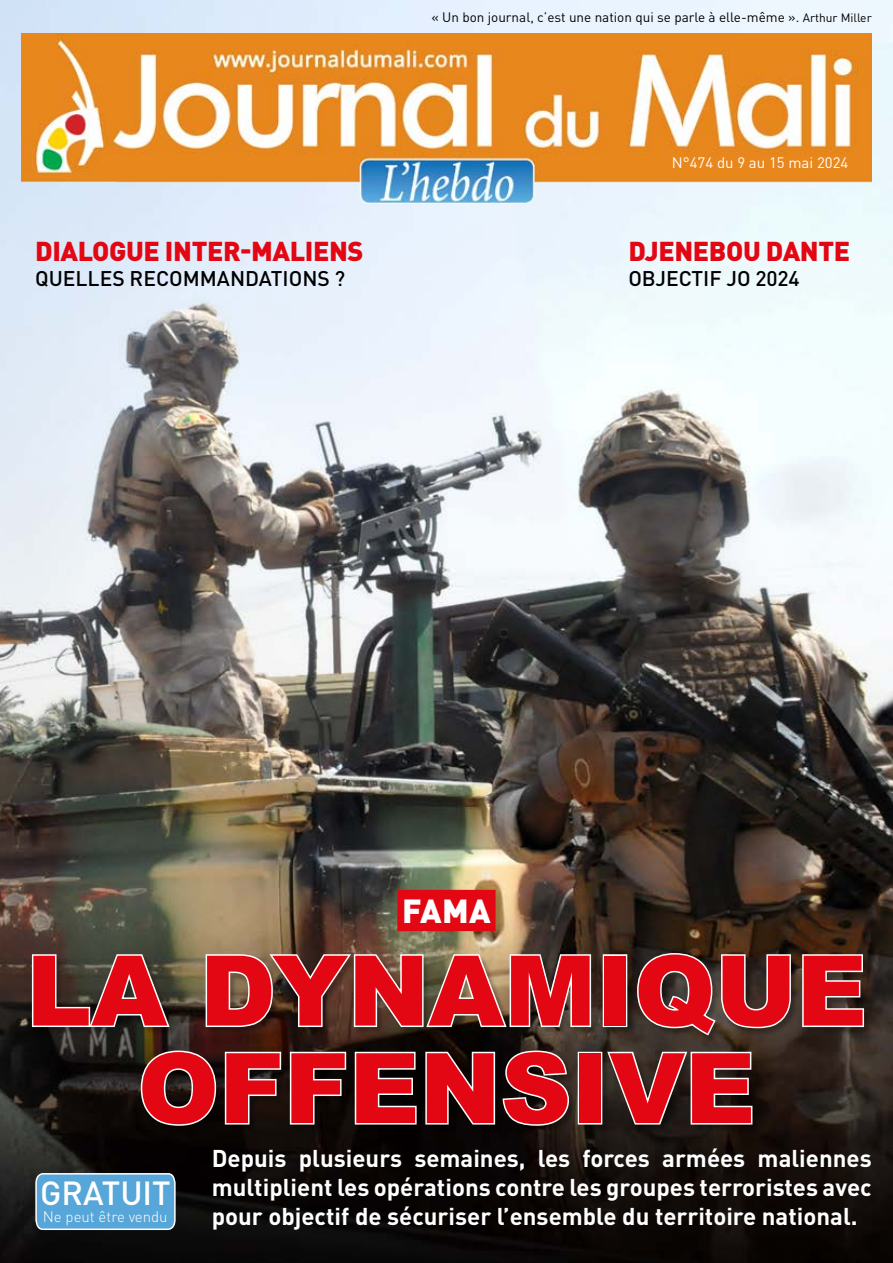
<style>
.page{position:relative;width:893px;height:1263px;background:#fff}
.page>*{position:absolute;margin:0;border:0;box-sizing:border-box;transform-origin:0 0}
.t1{font:900 97.5px/97.5px "Arial";color:#e30613;text-align:center}
.t2{font:500 33px "DIN Pro";color:#fff}
.t3{font:900 33px "DIN Pro";color:#fff}
.t4{font:900 27px "DIN Pro";letter-spacing:-.015em;color:#e30613}
.t5{font:700 24px/28.8px "DIN Pro";color:#fff;text-align:justify}
.t6{font:500 21px "DIN Pro";color:#000}
.t7{font:15px "DIN Pro";color:#fff}
.t8{font:300 15px "DIN Pro";color:#fff}
.t9{font:13.5px "DIN Pro";color:#000}
.s1{font-size:12px}
</style>
<div class="page">
<img style="left:0;top:0;width:893px;height:1263px">
<svg style="left:35px;top:1172px;width:141px;height:59px"></svg>
<img style="left:21px;top:33px;width:851px;height:170px">
<div style="left:397px;top:890px;width:99px;height:41px;background:#e30613"></div>
<div style="left:32px;top:954px;width:841px;height:180px;background:#000;opacity:.3"></div>
<svg style="left:30px;top:953px;width:142px;height:76px"></svg>
<img style="left:204px;top:948px;width:389px;height:81px">
<div style="left:603px;top:954px;width:24px;height:73px;border:3px solid #fff"></div>
<svg style="left:636px;top:951px;width:157px;height:86px"></svg>
<svg style="left:801px;top:953px;width:64px;height:75px"></svg>
<svg style="left:139px;top:1049px;width:279px;height:78px"></svg>
<svg style="left:424px;top:1049px;width:146px;height:78px"></svg>
<div style="left:578px;top:1052px;width:24px;height:72px;border:3px solid #fff"></div>
<svg style="left:605px;top:1050px;width:149px;height:77px"></svg>
<p class="t9" style="left:431px;top:8px;width:442px">« Un bon journal, c’est une nation qui se parle à elle-même ». <span class="s1">Arthur Miller</span></p>
<p class="t4" style="left:35px;top:233px;width:330px">DIALOGUE INTER-MALIENS</p>
<p class="t6" style="left:35px;top:264px;width:312px">QUELLES RECOMMANDATIONS ?</p>
<p class="t7" style="left:672px;top:153px;width:178px">N°474 du 9 au 15 mai 2024</p>
<p class="t4" style="left:628px;top:233px;width:223px">DJENEBOU DANTE</p>
<p class="t6" style="left:628px;top:264px;width:173px">OBJECTIF JO 2024</p>
<h2 class="t3" style="left:402px;top:888px;width:90px">FAMA</h2>
<h1 class="t1" style="left:26px;top:939px;width:842px">LA DYNAMIQUE<br>OFFENSIVE</h1>
<h2 class="t2" style="left:40px;top:1171px;width:132px">GRATUIT</h2>
<p class="t8" style="left:43px;top:1207px;width:126px">Ne peut être vendu</p>
<p class="t5" style="left:212px;top:1143px;width:661px">Depuis plusieurs semaines, les forces armées maliennes multiplient les opérations contre les groupes terroristes avec pour objectif de sécuriser l’ensemble du territoire national.</p>
</div>
